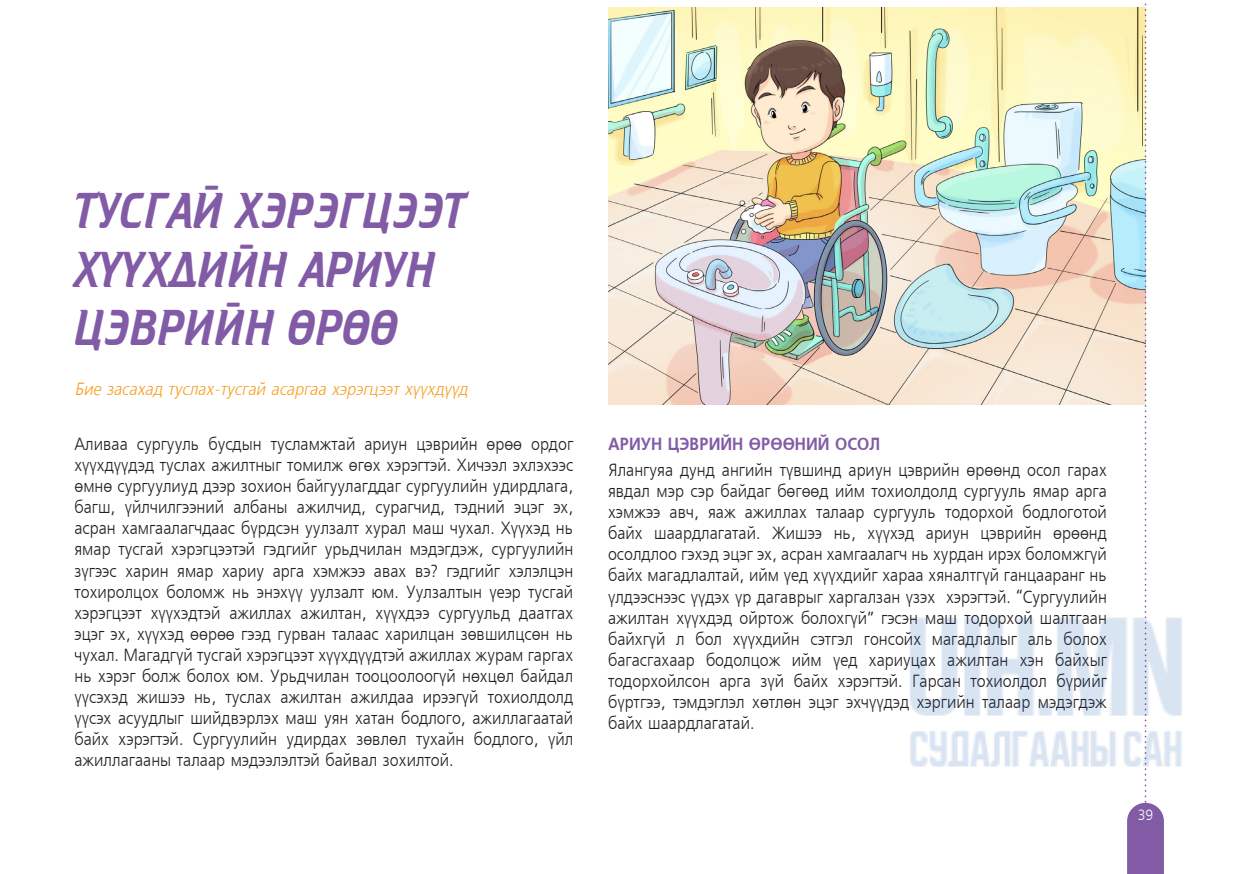
<style>
.page{position:relative;width:1241px;height:874px;background:#fff}
.page>*{position:absolute;margin:0;border:0;box-sizing:border-box;transform-origin:0 0}
.garchig{font:51.1px/58.6px "Mogul Cricket";color:#825ba6;scale:.9 1}
.text{font:17.5px/21px "Mogul Freeset";color:#231f20;text-align:justify;scale:.9 1}
.text-2{font:italic 17.5px "Mogul Freeset";color:#f89c1c;scale:.9 1}
.text-3{font:700 17.5px "Mogul Freeset";color:#825ba6;scale:.9 1}
.t1{font:14.88px "Mogul Freeset";color:#fff;scale:.9 1}
</style>
<div class="page">
<img style="left:608px;top:3px;width:574px;height:870px">
<p class="garchig" style="left:74px;top:181px;width:437px">ТУСГАЙ ХЭРЭГЦЭЭТ<br>ХҮҮХДИЙН АРИУН<br>ЦЭВРИЙН ӨРӨӨ</p>
<p class="text-2" style="left:74px;top:380px;width:438px">Бие засахад туслах-тусгай асаргаа хэрэгцээт хүүхдүүд</p>
<p class="text" style="left:74px;top:434px;width:555px">Аливаа сургууль бусдын тусламжтай ариун цэврийн өрөө ордог хүүхдүүдэд туслах ажилтныг томилж өгөх хэрэгтэй. Хичээл эхлэхээс өмнө сургуулиуд дээр зохион байгуулагддаг сургуулийн удирдлага, багш, үйлчилгээний албаны ажилчид, сурагчид, тэдний эцэг эх, асран хамгаалагчдаас бүрдсэн уулзалт хурал маш чухал. Хүүхэд нь ямар тусгай хэрэгцээтэй гэдгийг урьдчилан мэдэгдэж, сургуулийн зүгээс харин ямар хариу арга хэмжээ авах вэ? гэдгийг хэлэлцэн тохиролцох боломж нь энэхүү уулзалт юм. Уулзалтын үеэр тусгай хэрэгцээт хүүхэдтэй ажиллах ажилтан, хүүхдээ сургуульд даатгах эцэг эх, хүүхэд өөрөө гээд гурван талаас харилцан зөвшилцсөн нь чухал. Магадгүй тусгай хэрэгцээт хүүхдүүдтэй ажиллах журам гаргах нь хэрэг болж болох юм. Урьдчилан тооцоолоогүй нөхцөл байдал үүсэхэд жишээ нь, туслах ажилтан ажилдаа ирээгүй тохиолдолд үүсэх асуудлыг шийдвэрлэх маш уян хатан бодлого, ажиллагаатай байх хэрэгтэй. Сургуулийн удирдах зөвлөл тухайн бодлого, үйл ажиллагааны талаар мэдээлэлтэй байвал зохилтой.</p>
<p class="text-3" style="left:608px;top:434px;width:304px">АРИУН ЦЭВРИЙН ӨРӨӨНИЙ ОСОЛ</p>
<p class="text" style="left:608px;top:460px;width:555px">Ялангуяа дунд ангийн түвшинд ариун цэврийн өрөөнд осол гарах явдал мэр сэр байдаг бөгөөд ийм тохиолдолд сургууль ямар арга хэмжээ авч, яаж ажиллах талаар сургууль тодорхой бодлоготой байх шаардлагатай. Жишээ нь, хүүхэд ариун цэврийн өрөөнд осолдлоо гэхэд эцэг эх, асран хамгаалагч нь хурдан ирэх боломжгүй байх магадлалтай, ийм үед хүүхдийг хараа хяналтгүй ганцааранг нь үлдээснээс үүдэх үр дагаврыг харгалзан үзэх хэрэгтэй. “Сургуулийн ажилтан хүүхдэд ойртож болохгүй” гэсэн маш тодорхой шалтгаан байхгүй л бол хүүхдийн сэтгэл гонсойх магадлалыг аль болох багасгахаар бодолцож ийм үед хариуцах ажилтан хэн байхыг тодорхойлсон арга зүй байх хэрэгтэй. Гарсан тохиолдол бүрийг бүртгээ, тэмдэглэл хөтлөн эцэг эхчүүдэд хэргийн талаар мэдэгдэж байх шаардлагатай.</p>
<p class="t1" style="left:1137px;top:806px;width:18px">39</p>
</div>
